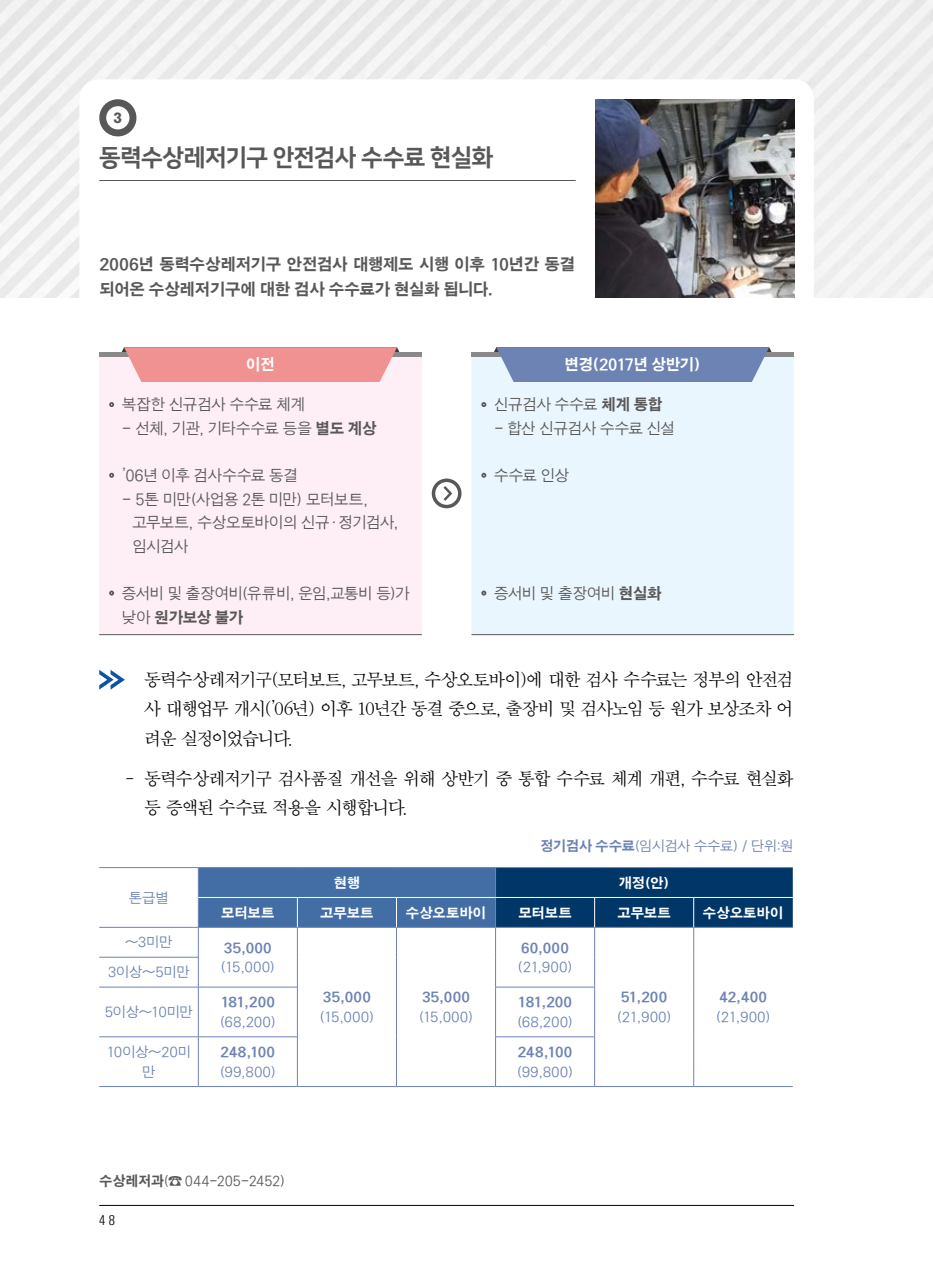
<style>
.page{position:relative;width:933px;height:1275px;background:#fff}
.page>*{position:absolute;margin:0;border:0;box-sizing:border-box;transform-origin:0 0}
.t1{font:23.8px "Nanum Square OTFEB";letter-spacing:-.035em;color:#595757}
.t2{font:18.2px/29.4px "SM3 SS Myung Jo 03";letter-spacing:-.125em;color:#000;text-align:justify}
.t3{font:16.45px/25.2px "SM3 K Gothic";letter-spacing:-.065em;color:#595757}
.t4{font:15.75px/23.6px "SM3 J Gothic 02";letter-spacing:-.07em;color:#595757;scale:.96 1}
.t5{font:15.75px "SM3 K Gothic";letter-spacing:-.07em;color:#fff;scale:.96 1}
.t6{font:15.75px "SM3 K Gothic";letter-spacing:-.07em;color:#595757;scale:.96 1}
.t7{font:700 15.4px "Akzidenz Grotesk BQ";color:#595757}
.t8{font:14px/19.8px "SM3 J Gothic 02";letter-spacing:-.06em;color:#6d83b3;text-align:center}
.t9{font:14px "SM3 K Gothic";letter-spacing:-.035em;color:#6d83b3}
.t10{font:14px "SM3 K Gothic";letter-spacing:-.05em;color:#fff}
.t11{font:14px "SM3 J Gothic 02";letter-spacing:-.055em;color:#595757;scale:.96 1}
.t12{font:300 condensed 14px "Univers LT Std";color:#000}
.s1{font-family:"SM3 K Gothic"}
.s2{font-family:"SM3 J Gothic 02"}
</style>
<div class="page">
<img style="left:0;top:0;width:933px;height:298px">
<div style="left:79px;top:79px;width:735px;height:248px;background:#fff;border-radius:20px"></div>
<hr style="left:99px;top:1205px;width:695px;height:1px;background:#000">
<div style="left:99px;top:352px;width:323px;height:35px;background:#fdeff5"></div>
<div style="left:471px;top:357px;width:323px;height:277px;background:#eaf6fd"></div>
<div style="left:99px;top:387px;width:323px;height:248px;background:#fdeff5"></div>
<hr style="left:99px;top:634px;width:323px;height:1px;background:#595757">
<hr style="left:471px;top:634px;width:323px;height:1px;background:#595757">
<svg style="left:433px;top:480px;width:27px;height:27px"></svg>
<div style="left:432px;top:479px;width:29px;height:29px;border:4px solid #595757;border-radius:50%"></div>
<svg style="left:442px;top:484px;width:12px;height:19px"></svg>
<svg style="left:109px;top:402px;width:5px;height:5px"></svg>
<svg style="left:109px;top:473px;width:5px;height:5px"></svg>
<svg style="left:109px;top:591px;width:5px;height:5px"></svg>
<svg style="left:481px;top:402px;width:5px;height:5px"></svg>
<svg style="left:481px;top:473px;width:5px;height:5px"></svg>
<svg style="left:481px;top:591px;width:5px;height:5px"></svg>
<svg style="left:99px;top:670px;width:26px;height:20px"></svg>
<hr style="left:99px;top:867px;width:99px;height:1px;background:#6d83b3">
<hr style="left:198px;top:867px;width:99px;height:1px;background:#6d83b3">
<hr style="left:297px;top:867px;width:99px;height:1px;background:#6d83b3">
<hr style="left:396px;top:867px;width:99px;height:1px;background:#6d83b3">
<hr style="left:495px;top:867px;width:99px;height:1px;background:#6d83b3">
<hr style="left:594px;top:867px;width:99px;height:1px;background:#6d83b3">
<hr style="left:693px;top:867px;width:99px;height:1px;background:#6d83b3">
<hr style="left:99px;top:927px;width:99px;height:1px;background:#6d83b3">
<hr style="left:198px;top:927px;width:99px;height:1px;background:#6d83b3">
<hr style="left:198px;top:927px;width:1px;height:30px;background:#6d83b3">
<hr style="left:297px;top:927px;width:99px;height:1px;background:#6d83b3">
<hr style="left:297px;top:927px;width:1px;height:30px;background:#6d83b3">
<hr style="left:396px;top:927px;width:99px;height:1px;background:#6d83b3">
<hr style="left:396px;top:927px;width:1px;height:30px;background:#6d83b3">
<hr style="left:495px;top:927px;width:99px;height:1px;background:#6d83b3">
<hr style="left:594px;top:927px;width:99px;height:1px;background:#6d83b3">
<hr style="left:594px;top:927px;width:1px;height:30px;background:#6d83b3">
<hr style="left:693px;top:927px;width:99px;height:1px;background:#6d83b3">
<hr style="left:693px;top:927px;width:1px;height:30px;background:#6d83b3">
<hr style="left:99px;top:957px;width:99px;height:1px;background:#6d83b3">
<hr style="left:198px;top:957px;width:1px;height:30px;background:#6d83b3">
<hr style="left:297px;top:957px;width:1px;height:30px;background:#6d83b3">
<hr style="left:396px;top:957px;width:1px;height:30px;background:#6d83b3">
<hr style="left:594px;top:957px;width:1px;height:30px;background:#6d83b3">
<hr style="left:693px;top:957px;width:1px;height:30px;background:#6d83b3">
<hr style="left:99px;top:987px;width:99px;height:1px;background:#6d83b3">
<hr style="left:198px;top:987px;width:100px;height:1px;background:#6d83b3">
<hr style="left:198px;top:987px;width:1px;height:50px;background:#6d83b3">
<hr style="left:297px;top:987px;width:1px;height:50px;background:#6d83b3">
<hr style="left:396px;top:987px;width:1px;height:50px;background:#6d83b3">
<hr style="left:495px;top:987px;width:100px;height:1px;background:#6d83b3">
<hr style="left:594px;top:987px;width:1px;height:50px;background:#6d83b3">
<hr style="left:693px;top:987px;width:1px;height:50px;background:#6d83b3">
<hr style="left:99px;top:1036px;width:99px;height:1px;background:#6d83b3">
<hr style="left:198px;top:1036px;width:100px;height:1px;background:#6d83b3">
<hr style="left:198px;top:1037px;width:1px;height:49px;background:#6d83b3">
<hr style="left:297px;top:1037px;width:1px;height:49px;background:#6d83b3">
<hr style="left:396px;top:1037px;width:1px;height:49px;background:#6d83b3">
<hr style="left:495px;top:1036px;width:100px;height:1px;background:#6d83b3">
<hr style="left:594px;top:1037px;width:1px;height:49px;background:#6d83b3">
<hr style="left:693px;top:1037px;width:1px;height:49px;background:#6d83b3">
<hr style="left:99px;top:1086px;width:99px;height:1px;background:#6d83b3">
<hr style="left:198px;top:1086px;width:99px;height:1px;background:#6d83b3">
<hr style="left:297px;top:1086px;width:99px;height:1px;background:#6d83b3">
<hr style="left:396px;top:1086px;width:99px;height:1px;background:#6d83b3">
<hr style="left:495px;top:1086px;width:99px;height:1px;background:#6d83b3">
<hr style="left:594px;top:1086px;width:99px;height:1px;background:#6d83b3">
<hr style="left:693px;top:1086px;width:99px;height:1px;background:#6d83b3">
<hr style="left:495px;top:927px;width:1px;height:30px;background:#6d83b3">
<hr style="left:495px;top:957px;width:1px;height:30px;background:#6d83b3">
<hr style="left:495px;top:987px;width:1px;height:50px;background:#6d83b3">
<hr style="left:495px;top:1037px;width:1px;height:49px;background:#6d83b3">
<svg style="left:198px;top:868px;width:594px;height:59px;background:#265589"></svg>
<hr style="left:99px;top:180px;width:476px;height:1px;background:#595757">
<svg style="left:99px;top:99px;width:38px;height:38px"></svg>
<div style="left:106px;top:106px;width:23px;height:23px;background:#fff;border-radius:50%"></div>
<img style="left:595px;top:99px;width:199px;height:199px">
<div style="left:99px;top:352px;width:323px;height:5px;background:#898989"></div>
<svg style="left:122px;top:347px;width:277px;height:35px;background:#ee9698"></svg>
<div style="left:471px;top:352px;width:323px;height:5px;background:#898989"></div>
<svg style="left:494px;top:347px;width:277px;height:35px;background:#758ab7"></svg>
<p class="t7" style="left:114px;top:109px;width:10px">3</p>
<h1 class="t1" style="left:99px;top:145px;width:395px">동력수상레저기구 안전검사 수수료 현실화</h1>
<p class="t3" style="left:99px;top:252px;width:478px">2006년 동력수상레저기구 안전검사 대행제도 시행 이후 10년간 동결 되어온 수상레저기구에 대한 검사 수수료가 현실화 됩니다.</p>
<p class="t5" style="left:246px;top:357px;width:32px">이전</p>
<p class="t5" style="left:564px;top:357px;width:144px">변경(2017년 상반기)</p>
<p class="t4" style="left:122px;top:394px;width:193px">복잡한 신규검사 수수료 체계</p>
<p class="t4" style="left:122px;top:417px;width:268px">- 선체, 기관, 기타수수료 등을 <span class="s1">별도 계상</span></p>
<p class="t4" style="left:122px;top:464px;width:186px">’06년 이후 검사수수료 동결</p>
<p class="t4" style="left:132px;top:488px;width:279px;text-indent:-10px">- 5톤 미만(사업용 2톤 미만) 모터보트, 고무보트, 수상오토바이의 신규・ 정기검사, 임시검사</p>
<p class="t4" style="left:122px;top:582px;width:302px">증서비 및 출장여비(유류비, 운임,교통비 등)가</p>
<p class="t6" style="left:122px;top:609px;width:129px"><span class="s2">낮아</span> 원가보상 불가</p>
<p class="t4" style="left:494px;top:394px;width:177px">신규검사 수수료 <span class="s1">체계 통합</span></p>
<p class="t4" style="left:494px;top:417px;width:191px">- 합산 신규검사 수수료 신설</p>
<p class="t4" style="left:494px;top:464px;width:80px">수수료 인상</p>
<p class="t4" style="left:494px;top:582px;width:177px">증서비 및 출장여비 <span class="s1">현실화</span></p>
<p class="t2" style="left:144px;top:666px;width:651px">동력수상레저기구(모터보트, 고무보트, 수상오토바이)에 대한 검사 수수료는 정부의 안전검 사 대행업무 개시(’06년) 이후 10년간 동결 중으로, 출장비 및 검사노임 등 원가 보상조차 어 려운 실정이었습니다.</p>
<p class="t2" style="left:144px;top:764px;width:651px;text-indent:-20px">- 동력수상레저기구 검사품질 개선을 위해 상반기 중 통합 수수료 체계 개편, 수수료 현실화 등 증액된 수수료 적용을 시행합니다.</p>
<p class="t8" style="left:540px;top:836px;width:255px"><span class="s1">정기검사 수수료</span>(임시검사 수수료) / 단위:원</p>
<p class="t8" style="left:128px;top:888px;width:42px">톤급별</p>
<p class="t10" style="left:333px;top:875px;width:28px">현행</p>
<p class="t10" style="left:618px;top:875px;width:53px">개정(안)</p>
<p class="t10" style="left:221px;top:905px;width:55px">모터보트</p>
<p class="t10" style="left:320px;top:905px;width:56px">고무보트</p>
<p class="t10" style="left:405px;top:905px;width:83px">수상오토바이</p>
<p class="t10" style="left:518px;top:905px;width:55px">모터보트</p>
<p class="t10" style="left:617px;top:905px;width:56px">고무보트</p>
<p class="t10" style="left:702px;top:905px;width:83px">수상오토바이</p>
<p class="t8" style="left:125px;top:933px;width:49px">～3미만</p>
<p class="t9" style="left:223px;top:940px;width:50px">35,000</p>
<p class="t8" style="left:220px;top:958px;width:57px">(15,000)</p>
<p class="t8" style="left:107px;top:963px;width:84px">3이상～5미만</p>
<p class="t8" style="left:104px;top:1003px;width:90px">5이상～10미만</p>
<p class="t9" style="left:220px;top:995px;width:56px">181,200</p>
<p class="t8" style="left:219px;top:1012px;width:59px">(68,200)</p>
<p class="t8" style="left:106px;top:1042px;width:87px">10이상～20미 만</p>
<p class="t9" style="left:220px;top:1044px;width:57px">248,100</p>
<p class="t8" style="left:219px;top:1062px;width:59px">(99,800)</p>
<p class="t9" style="left:322px;top:990px;width:50px">35,000</p>
<p class="t8" style="left:319px;top:1007px;width:57px">(15,000)</p>
<p class="t11" style="left:99px;top:1174px;width:196px"><span class="s1">수상레저과</span>(☎ 044-205-2452)</p>
<p class="t12" style="left:99px;top:1212px;width:17px">48</p>
<p class="t9" style="left:422px;top:990px;width:50px">35,000</p>
<p class="t8" style="left:418px;top:1007px;width:57px">(15,000)</p>
<p class="t9" style="left:521px;top:940px;width:50px">60,000</p>
<p class="t8" style="left:517px;top:958px;width:58px">(21,900)</p>
<p class="t9" style="left:517px;top:995px;width:56px">181,200</p>
<p class="t8" style="left:516px;top:1012px;width:59px">(68,200)</p>
<p class="t9" style="left:517px;top:1044px;width:57px">248,100</p>
<p class="t8" style="left:516px;top:1062px;width:59px">(99,800)</p>
<p class="t9" style="left:620px;top:990px;width:48px">51,200</p>
<p class="t8" style="left:616px;top:1007px;width:58px">(21,900)</p>
<p class="t9" style="left:719px;top:990px;width:50px">42,400</p>
<p class="t8" style="left:715px;top:1007px;width:58px">(21,900)</p>
</div>
